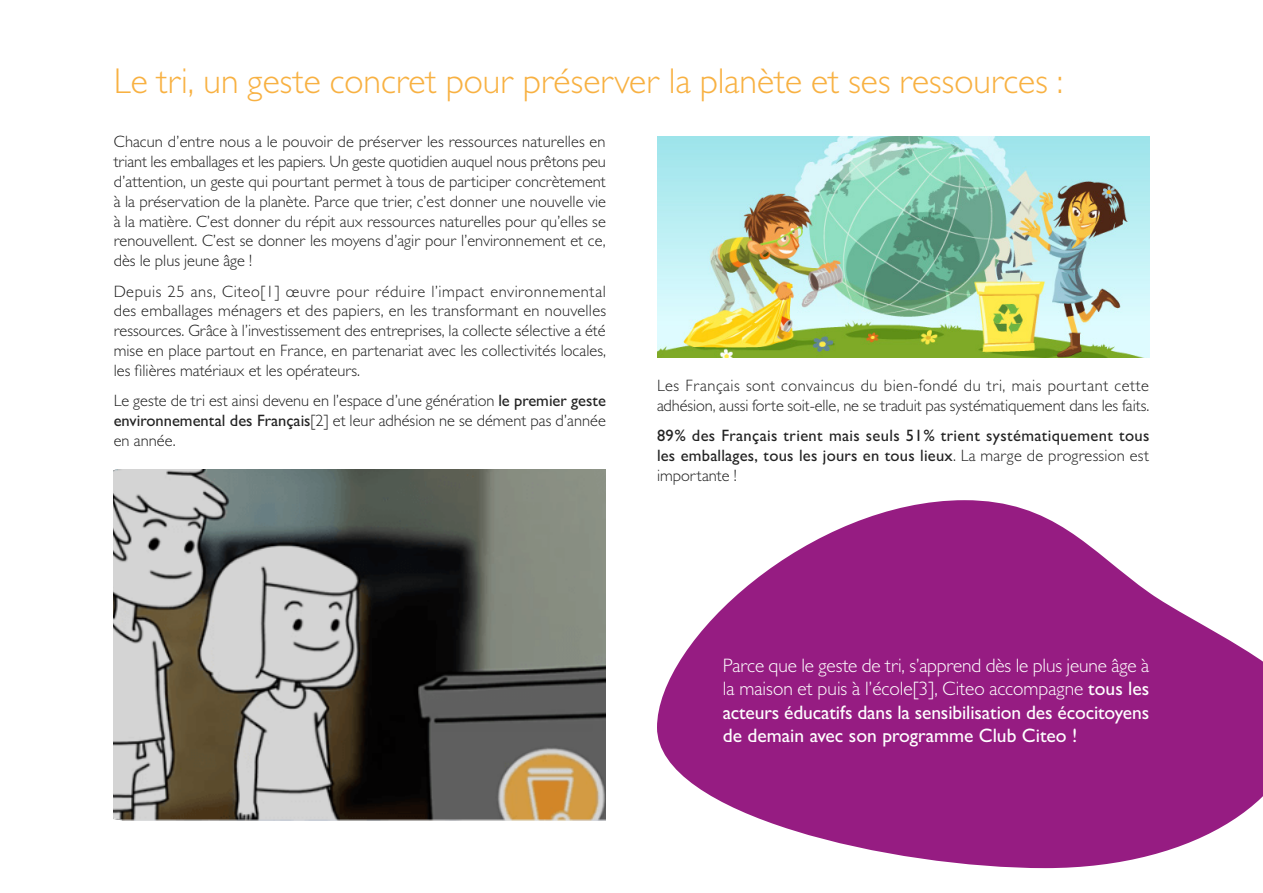
<style>
.page{position:relative;width:1263px;height:893px;background:#fff}
.page>*{position:absolute;margin:0;border:0;box-sizing:border-box;transform-origin:0 0}
.t1{font:300 36px "Gill Sans";color:#f8b142}
.t2{font:500 19.5px/23.4px "Gill Sans";color:#fff;text-align:justify}
.t3{font:300 16.5px/19.8px "Gill Sans";color:#222;text-align:justify}
.t4{font:500 16.5px/19.8px "Gill Sans";letter-spacing:.015em;color:#222;text-align:justify}
.s1{font-weight:500}
.s2{font-weight:300}
</style>
<div class="page">
<img style="left:657px;top:136px;width:492px;height:221px">
<svg style="left:657px;top:500px;width:606px;height:368px;fill:#961c82"></svg>
<img style="left:114px;top:470px;width:492px;height:351px">
<h1 class="t1" style="left:114px;top:62px;width:951px">Le tri, un geste concret pour préserver la planète et ses ressources :</h1>
<p class="t3" style="left:114px;top:132px;width:494px">Chacun d’entre nous a le pouvoir de préserver les ressources naturelles en triant les emballages et les papiers. Un geste quotidien auquel nous prêtons peu d’attention, un geste qui pourtant permet à tous de participer concrètement à la préservation de la planète. Parce que trier, c’est donner une nouvelle vie à la matière. C’est donner du répit aux ressources naturelles pour qu’elles se renouvellent. C’est se donner les moyens d’agir pour l’environnement et ce, dès le plus jeune âge !</p>
<p class="t3" style="left:114px;top:281px;width:494px">Depuis 25 ans, Citeo[1] œuvre pour réduire l’impact environnemental des emballages ménagers et des papiers, en les transformant en nouvelles ressources. Grâce à l’investissement des entreprises, la collecte sélective a été mise en place partout en France, en partenariat avec les collectivités locales, les filières matériaux et les opérateurs.</p>
<p class="t3" style="left:114px;top:391px;width:494px">Le geste de tri est ainsi devenu en l’espace d’une génération <span class="s1">le premier geste environnemental des Français</span>[2] et leur adhésion ne se dément pas d’année en année.</p>
<p class="t3" style="left:657px;top:376px;width:494px">Les Français sont convaincus du bien-fondé du tri, mais pourtant cette adhésion, aussi forte soit-elle, ne se traduit pas systématiquement dans les faits.</p>
<p class="t4" style="left:657px;top:427px;width:494px">89% des Français trient mais seuls 51% trient systématiquement tous les emballages, tous les jours en tous lieux<span class="s2">. La marge de progression est importante !</span></p>
<p class="t2" style="left:723px;top:656px;width:428px"><span class="s2">Parce que le geste de tri, s’apprend dès le plus jeune âge à la maison et puis à l’école[3], Citeo accompagne</span> tous les acteurs éducatifs dans la sensibilisation des écocitoyens de demain avec son programme Club Citeo !</p>
</div>
